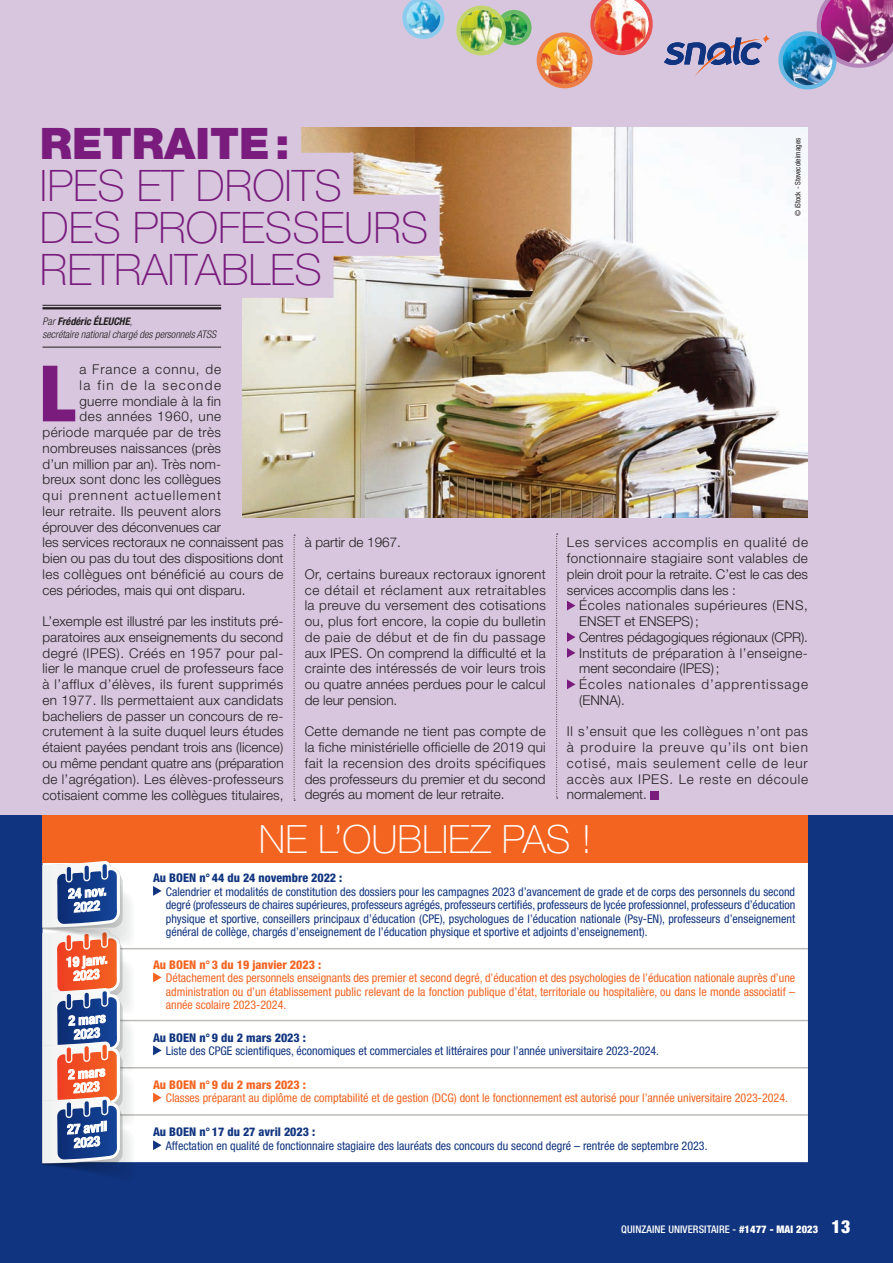
<style>
.page{position:relative;width:893px;height:1263px;background:#d7c6dd}
.page>*{position:absolute;margin:0;border:0;box-sizing:border-box;transform-origin:0 0}
.t1{font:900 condensed 77.85px "Helvetica Neue LT Pro";color:#791c7d}
.Titre_édito{font:100 43.5px "Helvetica Neue LT Pro";color:#791c7d}
.Titre_édito-2{font:900 43.5px "Helvetica Neue LT Pro";color:#791c7d}
.t2{font:100 39px "Helvetica Neue LT Pro";color:#fff}
.t3{font:300 13.5px/15.8px "Helvetica Neue LT Pro";letter-spacing:.01em;color:#231f20;text-align:justify}
.t4{font:300 13.5px/15.8px "Helvetica Neue LT Pro";letter-spacing:.035em;color:#231f20}
.t5{font:300 13.5px/15.8px "Helvetica Neue LT Pro";letter-spacing:.045em;color:#231f20}
.t6{font:300 13.5px "Helvetica Neue LT Pro";letter-spacing:.03em;color:#231f20}
.t7{font:300 13.5px/15.8px "Helvetica Neue LT Pro";letter-spacing:.07em;color:#231f20}
.t8{font:300 13.5px "Helvetica Neue LT Pro";letter-spacing:-.01em;color:#231f20}
.t9{font:300 13.5px "Helvetica Neue LT Pro";letter-spacing:.085em;color:#231f20}
.t10{font:300 13.5px "Helvetica Neue LT Pro";letter-spacing:.065em;color:#231f20}
.t11{font:300 13.5px "Helvetica Neue LT Pro";letter-spacing:.105em;color:#231f20}
.t12{font:condensed 12px/13.5px "Helvetica Neue LT Pro";color:#10347f;text-align:justify}
.t13{font:condensed 12px/13.5px "Helvetica Neue LT Pro";color:#f36421;text-align:justify}
.t14{font:800 condensed 12px "Helvetica Neue LT Pro";color:#10347f}
.t15{font:800 condensed 12px "Helvetica Neue LT Pro";color:#f36421}
.t16{font:italic 300 condensed 10.5px/13.5px "Helvetica Neue LT Pro";letter-spacing:-.005em;color:#231f20}
.t17{font:500 condensed 10.5px "Helvetica Neue LT Pro";letter-spacing:.01em;color:#fff}
.t18{font:condensed 7.5px "Helvetica Neue LT Pro";color:#231f20}
.s1{font-weight:700}
.s2{font-weight:900}
.s3{font-weight:900;font-size:18px}
</style>
<div class="page">
<div style="left:0;top:815px;width:893px;height:448px;background:#10347f"></div>
<svg style="left:556px;top:534px;width:2px;height:265px"></svg>
<hr style="left:43px;top:305px;width:178px;height:1px;background:#231f20">
<hr style="left:43px;top:307px;width:178px;height:2px;background:#231f20">
<hr style="left:43px;top:347px;width:178px;height:1px;background:#231f20">
<svg style="left:567px;top:601px;width:8px;height:9px"></svg>
<svg style="left:567px;top:632px;width:8px;height:10px"></svg>
<svg style="left:567px;top:648px;width:8px;height:10px"></svg>
<svg style="left:567px;top:679px;width:8px;height:10px"></svg>
<svg style="left:651px;top:791px;width:8px;height:8px"></svg>
<div style="left:135px;top:862px;width:673px;height:300px;background:#fff"></div>
<hr style="left:43px;top:948px;width:765px;height:1px;background:#bcbdb8">
<hr style="left:43px;top:1020px;width:765px;height:1px;background:#bcbdb8">
<hr style="left:43px;top:1067px;width:765px;height:1px;background:#bcbdb8">
<hr style="left:43px;top:1114px;width:765px;height:2px;background:#bcbdb8">
<svg style="left:153px;top:886px;width:9px;height:10px"></svg>
<svg style="left:153px;top:972px;width:9px;height:10px"></svg>
<svg style="left:153px;top:1045px;width:9px;height:10px"></svg>
<svg style="left:153px;top:1093px;width:9px;height:9px"></svg>
<svg style="left:153px;top:1140px;width:9px;height:10px"></svg>
<div style="left:43px;top:815px;width:765px;height:47px;background:#f36421"></div>
<img style="left:242px;top:128px;width:566px;height:389px">
<div style="left:28px;top:111px;width:273px;height:61px;background:#d7c6dd"></div>
<div style="left:28px;top:153px;width:326px;height:61px;background:#d7c6dd"></div>
<div style="left:28px;top:195px;width:412px;height:61px;background:#d7c6dd"></div>
<div style="left:28px;top:237px;width:306px;height:61px;background:#d7c6dd"></div>
<svg style="left:294px;top:535px;width:1px;height:266px"></svg>
<svg style="left:42px;top:861px;width:93px;height:313px"></svg>
<svg style="left:664px;top:34px;width:106px;height:42px"></svg>
<svg style="left:815px;top:7px;width:61px;height:62px"></svg>
<img style="left:821px;top:0;width:72px;height:64px">
<div style="left:778px;top:31px;width:58px;height:58px;border:4px solid #4cb6e8;border-radius:50%"></div>
<img style="left:783px;top:36px;width:49px;height:49px;border-radius:25px">
<svg style="left:590px;top:8px;width:63px;height:47px"></svg>
<img style="left:595px;top:0;width:53px;height:51px">
<div style="left:537px;top:32px;width:56px;height:56px;border:4px solid #f36e21;border-radius:50%"></div>
<img style="left:541px;top:37px;width:47px;height:47px;border-radius:24px">
<div style="left:496px;top:10px;width:36px;height:35px;border:4px solid #4cb848;border-radius:50%"></div>
<img style="left:501px;top:14px;width:26px;height:27px;border-radius:13px">
<div style="left:456px;top:6px;width:50px;height:49px;border:4px solid #bfd851;border-radius:50%"></div>
<img style="left:461px;top:10px;width:41px;height:41px;border-radius:21px">
<svg style="left:402px;top:0;width:42px;height:39px"></svg>
<img style="left:407px;top:1px;width:33px;height:34px;border-radius:17px">
<p class="Titre_édito-2" style="left:40px;top:117px;width:251px">RETRAITE:</p>
<p class="Titre_édito" style="left:40px;top:160px;width:304px">IPES ET DROITS</p>
<p class="Titre_édito" style="left:40px;top:202px;width:390px">DES PROFESSEURS</p>
<p class="Titre_édito" style="left:40px;top:244px;width:284px">RETRAITABLES</p>
<p class="t16" style="left:43px;top:315px;width:175px">Par <span class="s1">Frédéric ÉLEUCHE</span>,<br>secrétaire national chargé des personnels ATSS</p>
<p class="t1" style="left:39px;top:346px;width:38px">L</p>
<p class="t10" style="left:79px;top:361px;width:143px">a France a connu, de</p>
<p class="t11" style="left:79px;top:377px;width:143px">la fin de la seconde</p>
<p class="t3" style="left:79px;top:393px;width:143px">guerre mondiale à la fin</p>
<p class="t5" style="left:79px;top:408px;width:143px">des années 1960, une</p>
<p class="t4" style="left:43px;top:424px;width:180px">période marquée par de très</p>
<p class="t3" style="left:43px;top:440px;width:180px">nombreuses naissances (près</p>
<p class="t3" style="left:43px;top:456px;width:180px">d’un million par an). Très nom-</p>
<p class="t3" style="left:43px;top:471px;width:180px">breux sont donc les collègues</p>
<p class="t9" style="left:43px;top:487px;width:180px">qui prennent actuellement</p>
<p class="t6" style="left:43px;top:503px;width:180px">leur retraite. Ils peuvent alors</p>
<p class="t3" style="left:43px;top:519px;width:180px">éprouver des déconvenues car</p>
<p class="t3" style="left:43px;top:534px;width:242px">les services rectoraux ne connaissent pas</p>
<p class="t3" style="left:43px;top:550px;width:242px">bien ou pas du tout des dispositions dont</p>
<p class="t6" style="left:43px;top:566px;width:242px">les collègues ont bénéficié au cours de</p>
<p class="t3" style="left:43px;top:582px;width:205px">ces périodes, mais qui ont disparu.</p>
<p class="t3" style="left:43px;top:613px;width:243px">L’exemple est illustré par les instituts pré&shy;paratoires aux enseignements du second degré (IPES). Créés en 1957 pour pal&shy;lier le manque cruel de professeurs face à l’afflux d’élèves, ils furent supprimés en 1977. Ils permettaient aux candidats bacheliers de passer un concours de re&shy;crutement à la suite duquel leurs études étaient payées pendant trois ans (licence) ou même pendant quatre ans (préparation de l’agrégation). Les élèves-professeurs cotisaient comme les collègues titulaires,</p>
<p class="t3" style="left:305px;top:534px;width:98px">à partir de 1967.</p>
<p class="t3" style="left:305px;top:566px;width:243px">Or, certains bureaux rectoraux ignorent ce détail et réclament aux retraitables la preuve du versement des cotisations ou, plus fort encore, la copie du bulletin de paie de début et de fin du passage aux IPES. On comprend la difficulté et la crainte des intéressés de voir leurs trois ou quatre années perdues pour le calcul de leur pension.</p>
<p class="t3" style="left:305px;top:723px;width:242px">Cette demande ne tient pas compte de la fiche ministérielle officielle de 2019 qui fait la recension des droits spécifiques des professeurs du premier et du second degrés au moment de leur retraite.</p>
<p class="t18" style="left:793px;top:216px;width:80px;rotate:-90deg">© iStock - Stevecoleimages</p>
<p class="t3" style="left:567px;top:534px;width:243px">Les services accomplis en qualité de fonctionnaire stagiaire sont valables de plein droit pour la retraite. C’est le cas des services accomplis dans les :</p>
<p class="t5" style="left:579px;top:597px;width:230px">Écoles nationales supérieures (ENS,<br>ENSET et ENSEPS);</p>
<p class="t8" style="left:579px;top:629px;width:230px">Centres pédagogiques régionaux (CPR).</p>
<p class="t4" style="left:579px;top:645px;width:230px">Instituts de préparation à l’enseigne&shy;ment secondaire (IPES);</p>
<p class="t7" style="left:579px;top:676px;width:230px">Écoles nationales d’apprentissage (ENNA).</p>
<p class="t3" style="left:567px;top:723px;width:243px">Il s’ensuit que les collègues n’ont pas à produire la preuve qu’ils ont bien cotisé, mais seulement celle de leur accès aux IPES. Le reste en découle normalement.</p>
<p class="t2" style="left:259px;top:816px;width:334px">NE L’OUBLIEZ PAS !</p>
<p class="t14" style="left:153px;top:870px;width:191px">Au BOEN n°44 du 24 novembre 2022 :</p>
<p class="t12" style="left:166px;top:884px;width:631px">Calendrier et modalités de constitution des dossiers pour les campagnes 2023 d’avancement de grade et de corps des personnels du second degré (professeurs de chaires supérieures, professeurs agrégés, professeurs certifiés, professeurs de lycée professionnel, professeurs d’éducation physique et sportive, conseillers principaux d’éducation (CPE), psychologues de l’éducation nationale (Psy-EN), professeurs d’enseignement général de collège, chargés d’enseignement de l’éducation physique et sportive et adjoints d’enseignement).</p>
<p class="t15" style="left:153px;top:957px;width:170px">Au BOEN n°3 du 19 janvier 2023 :</p>
<p class="t13" style="left:166px;top:971px;width:631px">Détachement des personnels enseignants des premier et second degré, d’éducation et des psychologies de l’éducation nationale auprès d’une administration ou d’un établissement public relevant de la fonction publique d’état, territoriale ou hospitalière, ou dans le monde associatif – année scolaire 2023-2024.</p>
<p class="t14" style="left:153px;top:1030px;width:154px">Au BOEN n°9 du 2 mars 2023 :</p>
<p class="t12" style="left:166px;top:1044px;width:495px">Liste des CPGE scientifiques, économiques et commerciales et littéraires pour l’année universitaire 2023-2024.</p>
<p class="t15" style="left:153px;top:1077px;width:154px">Au BOEN n°9 du 2 mars 2023 :</p>
<p class="t13" style="left:166px;top:1091px;width:624px">Classes préparant au diplôme de comptabilité et de gestion (DCG) dont le fonctionnement est autorisé pour l’année universitaire 2023-2024.</p>
<p class="t14" style="left:153px;top:1125px;width:164px">Au BOEN n°17 du 27 avril 2023 :</p>
<p class="t12" style="left:166px;top:1139px;width:543px">Affectation en qualité de fonctionnaire stagiaire des lauréats des concours du second degré – rentrée de septembre 2023.</p>
<p class="t17" style="left:621px;top:1223px;width:231px">QUINZAINE UNIVERSITAIRE - <span class="s2">#1477 - MAI 2023</span> <span class="s3">13</span></p>
</div>
